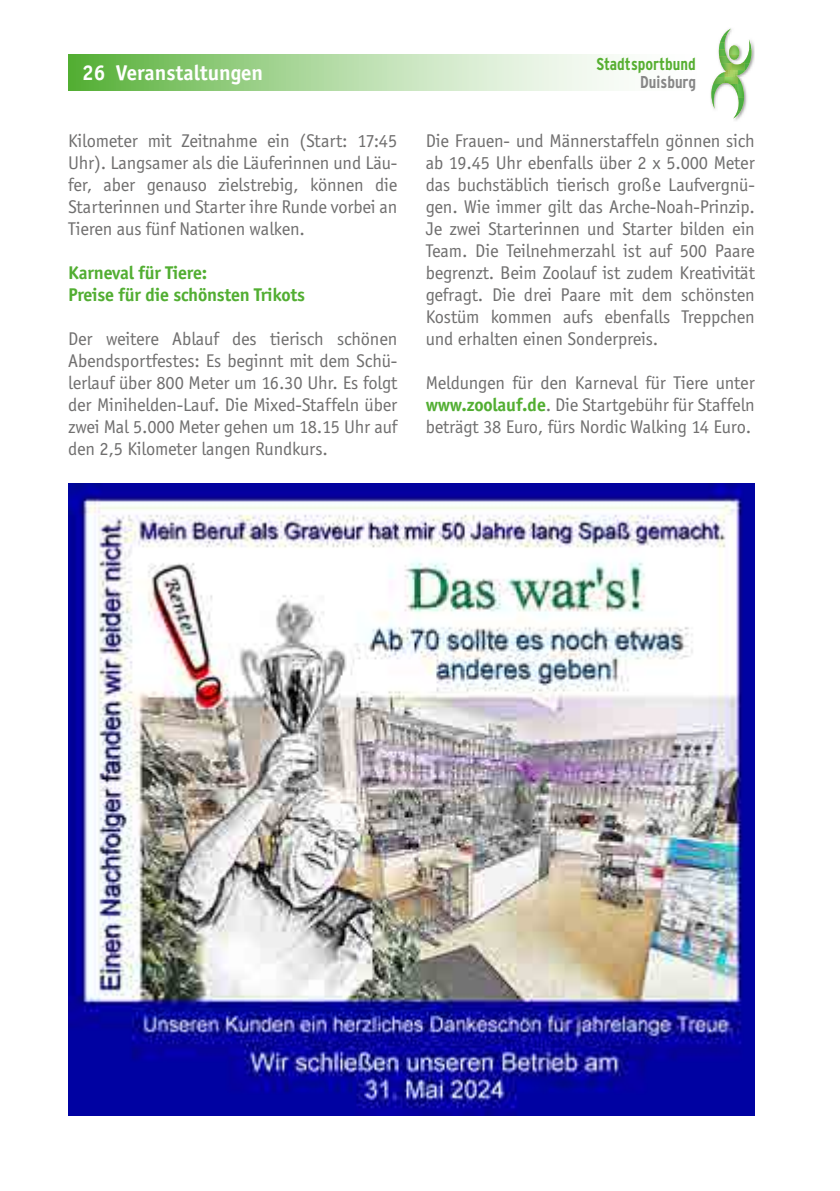
<style>
.page{position:relative;width:840px;height:1191px;background:#fff}
.page>*{position:absolute;margin:0;border:0;box-sizing:border-box;transform-origin:0 0}
.t1{font:700 22px "Officina Sans";color:#fff}
.t2{font:19px/22px "Officina Sans";letter-spacing:-.01em;color:#706f6f;text-align:justify}
.t3{font:700 19px/22px "Officina Sans";letter-spacing:-.01em;color:#52ae32}
.t4{font:700 condensed 17.2px "Interstate";color:#56af31;scale:.96 1}
.t5{font:700 condensed 17.2px "Interstate";color:#878787;scale:.96 1}
.s1{font-weight:700;color:#52ae32}
</style>
<div class="page">
<svg style="left:68px;top:54px;width:546px;height:37px;background:#b0d9a1"></svg>
<svg style="left:710px;top:29px;width:45px;height:89px"></svg>
<img style="left:68px;top:483px;width:686px;height:632px">
<p class="t1" style="left:82px;top:60px;width:182px">26 Veranstaltungen</p>
<p class="t4" style="left:596px;top:55px;width:105px">Stadtsportbund</p>
<p class="t5" style="left:639px;top:73px;width:60px">Duisburg</p>
<p class="t2" style="left:68px;top:130px;width:330px">Kilometer mit Zeitnahme ein (Start: 17:45<br>Uhr). Langsamer als die Läuferinnen und Läu&shy;fer, aber genauso zielstrebig, können die Starterinnen und Starter ihre Runde vorbei an Tieren aus fünf Nationen walken.</p>
<p class="t3" style="left:68px;top:261px;width:238px">Karneval für Tiere:<br>Preise für die schönsten Trikots</p>
<p class="t2" style="left:68px;top:328px;width:330px">Der weitere Ablauf des tierisch schönen Abendsportfestes: Es beginnt mit dem Schü&shy;lerlauf über 800 Meter um 16.30 Uhr. Es folgt der Minihelden-Lauf. Die Mixed-Staffeln über zwei Mal 5.000 Meter gehen um 18.15 Uhr auf den 2,5 Kilometer langen Rundkurs.</p>
<p class="t2" style="left:425px;top:130px;width:330px">Die Frauen- und Männerstaffeln gönnen sich ab 19.45 Uhr ebenfalls über 2 x 5.000 Meter das buchstäblich tierisch große Laufvergnü&shy;gen. Wie immer gilt das Arche-Noah-Prinzip.<br>Je zwei Starterinnen und Starter bilden ein Team. Die Teilnehmerzahl ist auf 500 Paare begrenzt. Beim Zoolauf ist zudem Kreativität gefragt. Die drei Paare mit dem schönsten Kostüm kommen aufs ebenfalls Treppchen und erhalten einen Sonderpreis.</p>
<p class="t2" style="left:425px;top:372px;width:330px">Meldungen für den Karneval für Tiere unter <span class="s1">www.zoolauf.de</span>. Die Startgebühr für Staffeln beträgt 38 Euro, fürs Nordic Walking 14 Euro.</p>
</div>
